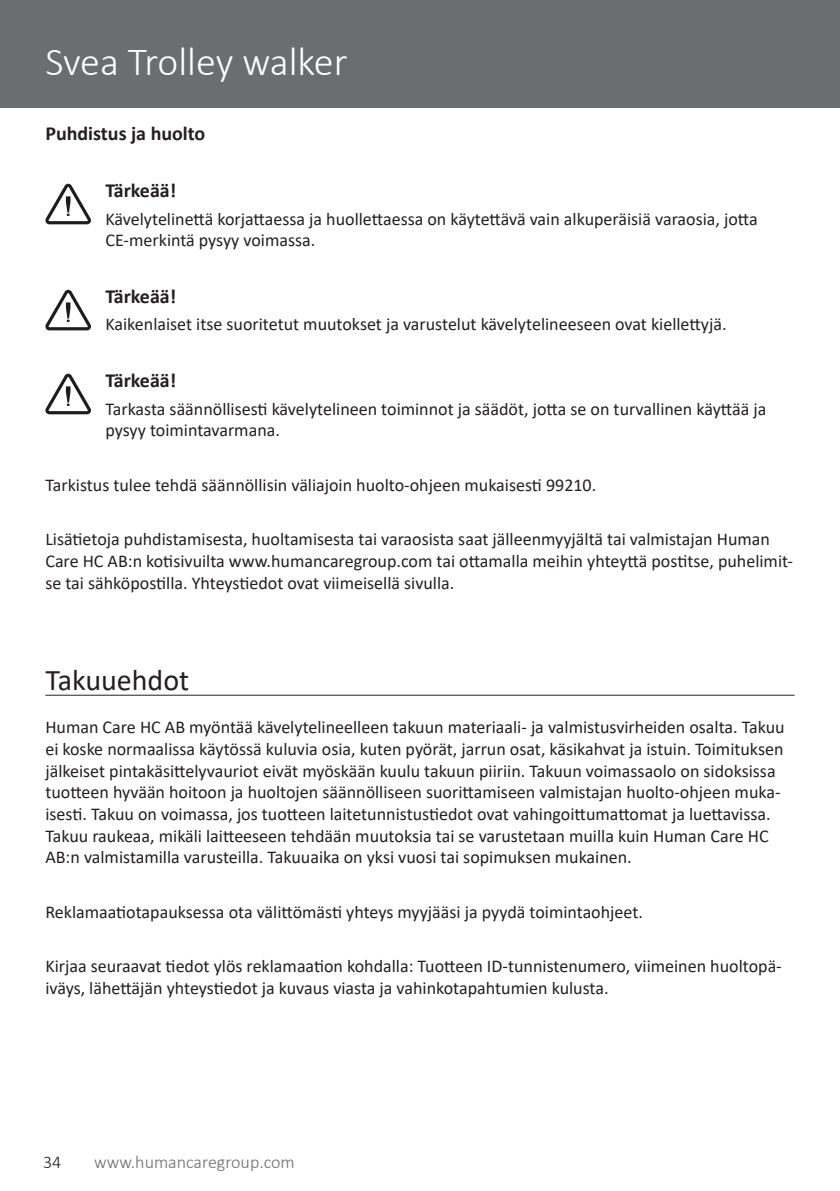
<style>
.page{position:relative;width:840px;height:1191px;background:#fff}
.page>*{position:absolute;margin:0;border:0;box-sizing:border-box;transform-origin:0 0}
.t1{font:300 40px "Calibri";color:#fff}
.Content_heading{font:30px "Calibri";color:#231f20}
.Body_Headline{font:700 20px "Calibri";color:#231f20}
.Body_text{font:18px/21.6px "Calibri";color:#231f20}
.Body_Headline-2{font:18px/21.6px "Calibri";color:#231f20}
.t2{font:300 18px "Calibri";color:#6c6d70}
.t3{font:300 18px "Calibri";color:#231f20}
</style>
<div class="page">
<div style="left:0;top:0;width:839px;height:108px;background:#6c6d70"></div>
<hr style="left:45px;top:694px;width:749px;height:1px;background:#231f20">
<svg style="left:45px;top:184px;width:46px;height:40px"></svg>
<svg style="left:45px;top:290px;width:46px;height:40px"></svg>
<svg style="left:45px;top:374px;width:46px;height:40px"></svg>
<h1 class="t1" style="left:45px;top:37px;width:303px">Svea Trolley walker</h1>
<p class="Body_Headline" style="left:45px;top:120px;width:161px">Puhdistus ja huolto</p>
<p class="Body_Headline" style="left:105px;top:176px;width:72px">Tärkeää!</p>
<p class="Body_text" style="left:105px;top:207px;width:653px">Kävelytelinettä korjattaessa ja huollettaessa on käytettävä vain alkuperäisiä varaosia, jotta<br>CE-merkintä pysyy voimassa.</p>
<p class="Body_Headline" style="left:105px;top:282px;width:72px">Tärkeää!</p>
<p class="Body_text" style="left:105px;top:313px;width:622px">Kaikenlaiset itse suoritetut muutokset ja varustelut kävelytelineeseen ovat kiellettyjä.</p>
<p class="Body_Headline" style="left:105px;top:366px;width:72px">Tärkeää!</p>
<p class="Body_Headline-2" style="left:105px;top:397px;width:662px">Tarkasta säännöllisesti kävelytelineen toiminnot ja säädöt, jotta se on turvallinen käyttää ja pysyy toimintavarmana.</p>
<p class="Body_text" style="left:45px;top:473px;width:552px">Tarkistus tulee tehdä säännöllisin väliajoin huolto-ohjeen mukaisesti 99210.</p>
<p class="Body_text" style="left:45px;top:528px;width:748px">Lisätietoja puhdistamisesta, huoltamisesta tai varaosista saat jälleenmyyjältä tai valmistajan Human<br>Care HC AB:n kotisivuilta www.humancaregroup.com tai ottamalla meihin yhteyttä postitse, puhelimit&shy;se tai sähköpostilla. Yhteystiedot ovat viimeisellä sivulla.</p>
<p class="Content_heading" style="left:45px;top:659px;width:145px">Takuuehdot</p>
<p class="Body_text" style="left:45px;top:716px;width:740px">Human Care HC AB myöntää kävelytelineelleen takuun materiaali- ja valmistusvirheiden osalta. Takuu ei koske normaalissa käytössä kuluvia osia, kuten pyörät, jarrun osat, käsikahvat ja istuin. Toimituksen jälkeiset pintakäsittelyvauriot eivät myöskään kuulu takuun piiriin. Takuun voimassaolo on sidoksissa tuotteen hyvään hoitoon ja huoltojen säännölliseen suorittamiseen valmistajan huolto-ohjeen muka&shy;isesti. Takuu on voimassa, jos tuotteen laitetunnistustiedot ovat vahingoittumattomat ja luettavissa.<br>Takuu raukeaa, mikäli laitteeseen tehdään muutoksia tai se varustetaan muilla kuin Human Care HC AB:n valmistamilla varusteilla. Takuuaika on yksi vuosi tai sopimuksen mukainen.</p>
<p class="Body_text" style="left:45px;top:900px;width:598px">Reklamaatiotapauksessa ota välittömästi yhteys myyjääsi ja pyydä toimintaohjeet.</p>
<p class="Body_text" style="left:45px;top:955px;width:737px">Kirjaa seuraavat tiedot ylös reklamaation kohdalla: Tuotteen ID-tunnistenumero, viimeinen huoltopä&shy;iväys, lähettäjän yhteystiedot ja kuvaus viasta ja vahinkotapahtumien kulusta.</p>
<p class="t3" style="left:43px;top:1151px;width:20px">34</p>
<p class="t2" style="left:94px;top:1151px;width:202px">www.humancaregroup.com</p>
</div>
